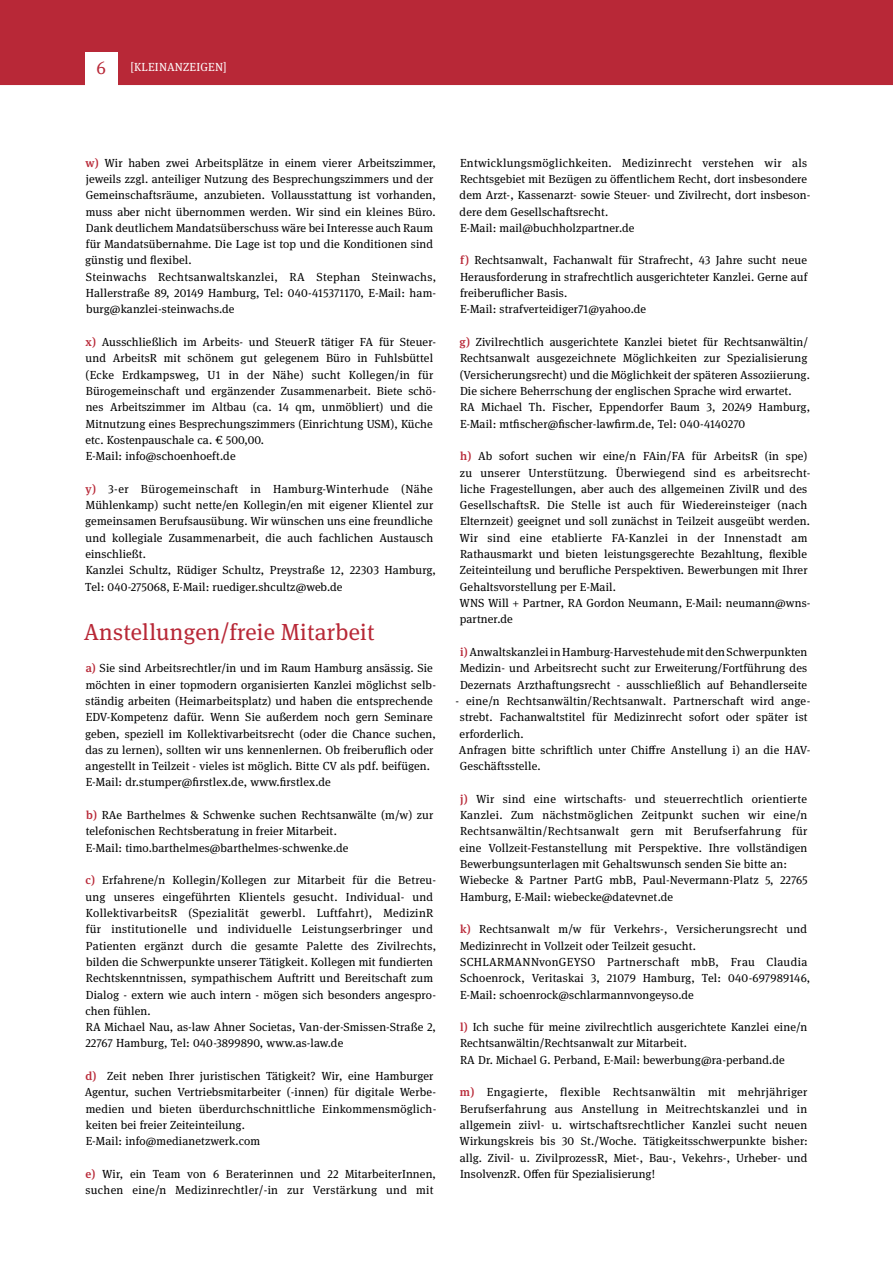
<style>
.page{position:relative;width:893px;height:1263px;background:#fff}
.page>*{position:absolute;margin:0;border:0;box-sizing:border-box;transform-origin:0 0}
.t1{font:23.25px "Meta Serif Pro";letter-spacing:.01em;color:#b82837}
.t2{font:18px "Meta Serif Pro";color:#b82837}
.t3{font:11.7px/16.4px "Meta Serif Pro";letter-spacing:.01em;color:#000}
.t4{font:11.7px "Meta Serif Pro";letter-spacing:.02em;color:#fff}
.s1{font-weight:500;color:#b82837}
</style>
<div class="page">
<div style="left:0;top:0;width:893px;height:84px;background:#b82837"></div>
<hr style="left:0;top:84px;width:893px;height:1px;background:#b82837">
<div style="left:85px;top:53px;width:32px;height:34px;background:#fff"></div>
<h2 class="t2" style="left:96px;top:55px;width:11px">6</h2>
<p class="t4" style="left:130px;top:58px;width:98px">[KLEINANZEIGEN]</p>
<p class="t3" style="left:85px;top:154px;width:352px"><span class="s1">w)</span> Wir haben zwei Arbeitsplätze in einem vierer Arbeitszimmer, jeweils zzgl. anteiliger Nutzung des Besprechungszimmers und der Gemeinschaftsräume, anzubieten. Vollausstattung ist vorhanden, muss aber nicht übernommen werden. Wir sind ein kleines Büro.<br>Dank deutlichem Mandatsüberschuss wäre bei Interesse auch Raum für Mandatsübernahme. Die Lage ist top und die Konditionen sind günstig und flexibel.<br>Steinwachs Rechtsanwaltskanzlei, RA Stephan Steinwachs, Hallerstraße 89, 20149 Hamburg, Tel: 040-415371170, E-Mail: ham&shy;burg@kanzlei-steinwachs.de</p>
<p class="t3" style="left:85px;top:333px;width:352px"><span class="s1">x)</span> Ausschließlich im Arbeits- und SteuerR tätiger FA für Steuer&shy;und ArbeitsR mit schönem gut gelegenem Büro in Fuhlsbüttel (Ecke Erdkampsweg, U1 in der Nähe) sucht Kollegen/in für Bürogemeinschaft und ergänzender Zusammenarbeit. Biete schö&shy;nes Arbeitszimmer im Altbau (ca. 14 qm, unmöbliert) und die Mitnutzung eines Besprechungszimmers (Einrichtung USM), Küche etc. Kostenpauschale ca. € 500,00.<br>E-Mail: info@schoenhoeft.de</p>
<p class="t3" style="left:85px;top:480px;width:352px"><span class="s1">y)</span> 3-er Bürogemeinschaft in Hamburg-Winterhude (Nähe Mühlenkamp) sucht nette/en Kollegin/en mit eigener Klientel zur gemeinsamen Berufsausübung. Wir wünschen uns eine freundliche und kollegiale Zusammenarbeit, die auch fachlichen Austausch einschließt.<br>Kanzlei Schultz, Rüdiger Schultz, Preystraße 12, 22303 Hamburg, Tel: 040-275068, E-Mail: ruediger.shcultz@web.de</p>
<h1 class="t1" style="left:84px;top:615px;width:292px">Anstellungen/freie Mitarbeit</h1>
<p class="t3" style="left:85px;top:659px;width:352px"><span class="s1">a)</span> Sie sind Arbeitsrechtler/in und im Raum Hamburg ansässig. Sie möchten in einer topmodern organisierten Kanzlei möglichst selb&shy;ständig arbeiten (Heimarbeitsplatz) und haben die entsprechende EDV-Kompetenz dafür. Wenn Sie außerdem noch gern Seminare geben, speziell im Kollektivarbeitsrecht (oder die Chance suchen, das zu lernen), sollten wir uns kennenlernen. Ob freiberuflich oder angestellt in Teilzeit - vieles ist möglich. Bitte CV als pdf. beifügen.<br>E-Mail: dr.stumper@firstlex.de, www.firstlex.de</p>
<p class="t3" style="left:86px;top:806px;width:349px"><span class="s1">b)</span> RAe Barthelmes &amp; Schwenke suchen Rechtsanwälte (m/w) zur telefonischen Rechtsberatung in freier Mitarbeit.<br>E-Mail: timo.barthelmes@barthelmes-schwenke.de</p>
<p class="t3" style="left:85px;top:871px;width:352px"><span class="s1">c)</span> Erfahrene/n Kollegin/Kollegen zur Mitarbeit für die Betreu&shy;ung unseres eingeführten Klientels gesucht. Individual- und KollektivarbeitsR (Spezialität gewerbl. Luftfahrt), MedizinR für institutionelle und individuelle Leistungserbringer und Patienten ergänzt durch die gesamte Palette des Zivilrechts, bilden die Schwerpunkte unserer Tätigkeit. Kollegen mit fundierten Rechtskenntnissen, sympathischem Auftritt und Bereitschaft zum Dialog - extern wie auch intern - mögen sich besonders angespro&shy;chen fühlen.<br>RA Michael Nau, as-law Ahner Societas, Van-der-Smissen-Straße 2, 22767 Hamburg, Tel: 040-3899890, www.as-law.de</p>
<p class="t3" style="left:85px;top:1067px;width:353px"><span class="s1">d)</span> Zeit neben Ihrer juristischen Tätigkeit? Wir, eine Hamburger Agentur, suchen Vertriebsmitarbeiter (-innen) für digitale Werbe&shy;medien und bieten überdurchschnittliche Einkommensmöglich&shy;keiten bei freier Zeiteinteilung.<br>E-Mail: info@medianetzwerk.com</p>
<p class="t3" style="left:85px;top:1165px;width:352px"><span class="s1">e)</span> Wir, ein Team von 6 Beraterinnen und 22 MitarbeiterInnen, suchen eine/n Medizinrechtler/-in zur Verstärkung und mit</p>
<p class="t3" style="left:460px;top:154px;width:352px">Entwicklungsmöglichkeiten. Medizinrecht verstehen wir als Rechtsgebiet mit Bezügen zu öffentlichem Recht, dort insbesondere dem Arzt-, Kassenarzt- sowie Steuer- und Zivilrecht, dort insbeson&shy;dere dem Gesellschaftsrecht.<br>E-Mail: mail@buchholzpartner.de</p>
<p class="t3" style="left:460px;top:252px;width:349px"><span class="s1">f)</span> Rechtsanwalt, Fachanwalt für Strafrecht, 43 Jahre sucht neue Herausforderung in strafrechtlich ausgerichteter Kanzlei. Gerne auf freiberuflicher Basis.<br>E-Mail: strafverteidiger71@yahoo.de</p>
<p class="t3" style="left:460px;top:333px;width:352px"><span class="s1">g)</span> Zivilrechtlich ausgerichtete Kanzlei bietet für Rechtsanwältin/ Rechtsanwalt ausgezeichnete Möglichkeiten zur Spezialisierung (Versicherungsrecht) und die Möglichkeit der späteren Assoziierung.<br>Die sichere Beherrschung der englischen Sprache wird erwartet.<br>RA Michael Th. Fischer, Eppendorfer Baum 3, 20249 Hamburg, E-Mail: mtfischer@fischer-lawfirm.de, Tel: 040-4140270</p>
<p class="t3" style="left:460px;top:447px;width:352px"><span class="s1">h)</span> Ab sofort suchen wir eine/n FAin/FA für ArbeitsR (in spe) zu unserer Unterstützung. Überwiegend sind es arbeitsrecht&shy;liche Fragestellungen, aber auch des allgemeinen ZivilR und des GesellschaftsR. Die Stelle ist auch für Wiedereinsteiger (nach Elternzeit) geeignet und soll zunächst in Teilzeit ausgeübt werden.<br>Wir sind eine etablierte FA-Kanzlei in der Innenstadt am Rathausmarkt und bieten leistungsgerechte Bezahltung, flexible Zeiteinteilung und berufliche Perspektiven. Bewerbungen mit Ihrer Gehaltsvorstellung per E-Mail.<br>WNS Will + Partner, RA Gordon Neumann, E-Mail: neumann@wns&shy;partner.de</p>
<p class="t3" style="left:460px;top:643px;width:349px;text-align:justify"><span class="s1">i)</span> Anwaltskanzlei in Hamburg-Harvestehude mit den Schwerpunkten Medizin- und Arbeitsrecht sucht zur Erweiterung/Fortführung des Dezernats Arzthaftungsrecht - ausschließlich auf Behandlerseite</p>
<p class="t3" style="left:455px;top:692px;width:356px">- eine/n Rechtsanwältin/Rechtsanwalt. Partnerschaft wird ange&shy;strebt. Fachanwaltstitel für Medizinrecht sofort oder später ist erforderlich.<br>Anfragen bitte schriftlich unter Chiffre Anstellung i) an die HAV-Geschäftsstelle.</p>
<p class="t3" style="left:460px;top:790px;width:349px"><span class="s1">j)</span> Wir sind eine wirtschafts- und steuerrechtlich orientierte Kanzlei. Zum nächstmöglichen Zeitpunkt suchen wir eine/n Rechtsanwältin/Rechtsanwalt gern mit Berufserfahrung für eine Vollzeit-Festanstellung mit Perspektive. Ihre vollständigen Bewerbungsunterlagen mit Gehaltswunsch senden Sie bitte an:<br>Wiebecke &amp; Partner PartG mbB, Paul-Nevermann-Platz 5, 22765<br>Hamburg, E-Mail: wiebecke@datevnet.de</p>
<p class="t3" style="left:460px;top:920px;width:352px"><span class="s1">k)</span> Rechtsanwalt m/w für Verkehrs-, Versicherungsrecht und Medizinrecht in Vollzeit oder Teilzeit gesucht.<br>SCHLARMANNvonGEYSO Partnerschaft mbB, Frau Claudia Schoenrock, Veritaskai 3, 21079 Hamburg, Tel: 040-697989146, E-Mail: schoenrock@schlarmannvongeyso.de</p>
<p class="t3" style="left:460px;top:1018px;width:349px"><span class="s1">l)</span> Ich suche für meine zivilrechtlich ausgerichtete Kanzlei eine/n<br>Rechtsanwältin/Rechtsanwalt zur Mitarbeit.<br>RA Dr. Michael G. Perband, E-Mail: bewerbung@ra-perband.de</p>
<p class="t3" style="left:460px;top:1083px;width:350px;text-align:justify"><span class="s1">m)</span> Engagierte, flexible Rechtsanwältin mit mehrjähriger Berufserfahrung aus Anstellung in Meitrechtskanzlei und in allgemein ziivl- u. wirtschaftsrechtlicher Kanzlei sucht neuen Wirkungskreis bis 30 St./Woche. Tätigkeitsschwerpunkte bisher: allg. Zivil- u. ZivilprozessR, Miet-, Bau-, Vekehrs-, Urheber- und InsolvenzR. Offen für Spezialisierung!</p>
</div>
